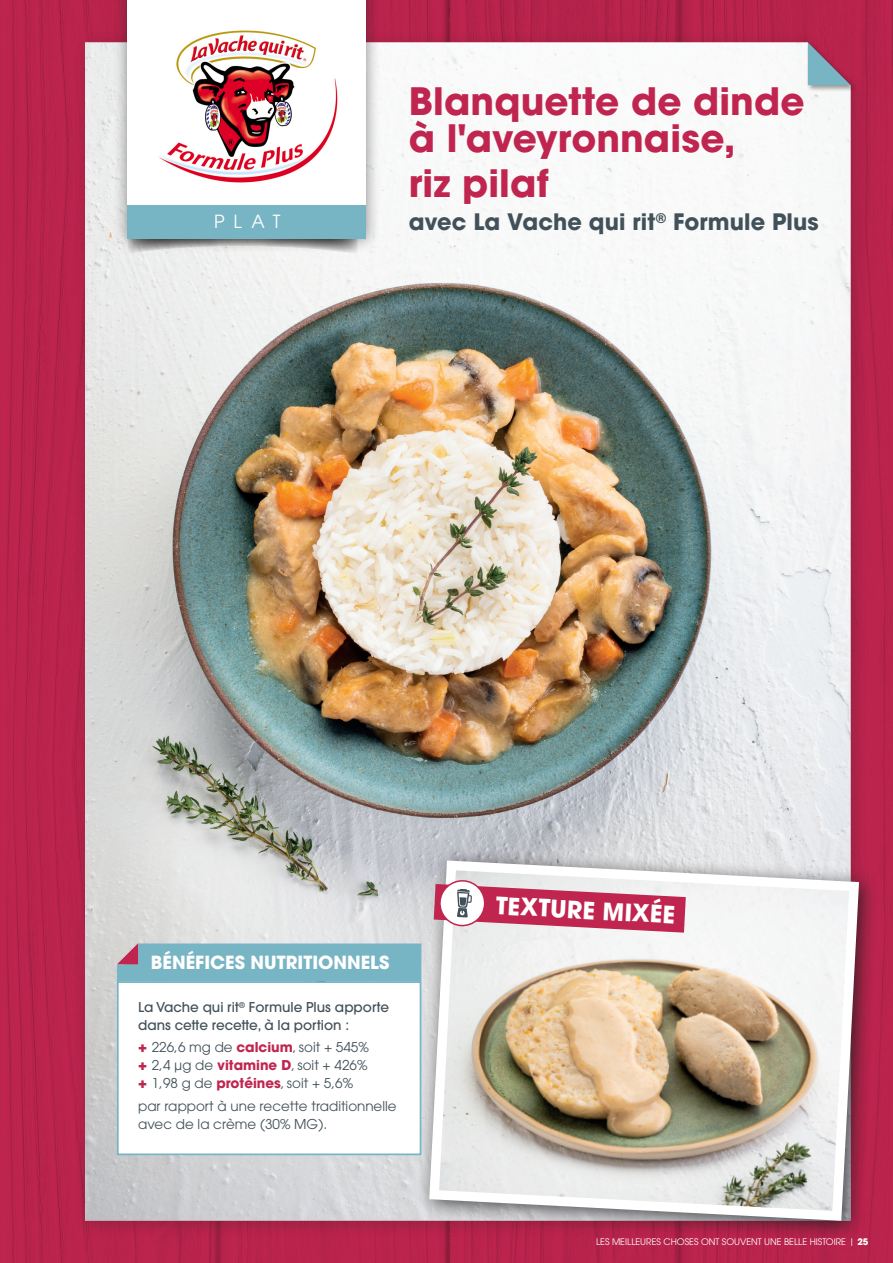
<style>
.page{position:relative;width:893px;height:1263px;background:#fff}
.page>*{position:absolute;margin:0;border:0;box-sizing:border-box;transform-origin:0 0}
.t1{font:700 37.5px/37.5px "Avant Garde";letter-spacing:.005em;color:#bf254f}
.t2{font:700 23.7px "Avant Garde";color:#fff}
.t3{font:700 22.5px "Avant Garde";letter-spacing:.005em;color:#425159}
.t4{font:700 18px "Avant Garde";color:#fff}
.t5{font:18px "Avant Garde";color:#fff}
.t6{font:13.5px/18px "Avant Garde";color:#425159}
.t7{font:500 13.5px/18px "Avant Garde";color:#425159}
.t8{font:9px "Avant Garde";color:#fff}
.s1{font-weight:700;font-size:15px;color:#bf254f}
.s2{font-weight:700;color:#bf254f}
.s3{font-weight:700}
</style>
<div class="page">
<img style="left:0;top:0;width:893px;height:1263px">
<div style="left:74px;top:31px;width:794px;height:1207px;background:#231f20;opacity:.25"></div>
<img style="left:85px;top:43px;width:765px;height:1177px">
<div style="left:416px;top:847px;width:464px;height:395px;background:#231f20;opacity:.75"></div>
<img style="left:424px;top:855px;width:440px;height:371px">
<div style="left:806px;top:41px;width:51px;height:52px;background:#231f20;opacity:.25"></div>
<svg style="left:808px;top:43px;width:42px;height:42px;background:#946c88"></svg>
<div style="left:113px;top:0;width:268px;height:253px;background:#231f20;opacity:.5"></div>
<div style="left:128px;top:0;width:238px;height:239px;background:#fff"></div>
<img style="left:159px;top:30px;width:179px;height:153px">
<div style="left:128px;top:206px;width:238px;height:33px;background:#77b4c4"></div>
<svg style="left:434px;top:879px;width:252px;height:54px"></svg>
<div style="left:116px;top:942px;width:30px;height:30px;background:#d5d4d2"></div>
<div style="left:117px;top:981px;width:304px;height:174px;background:#fff;border:2px solid #77b4c4"></div>
<div style="left:117px;top:943px;width:304px;height:38px;background:#77b4c4"></div>
<p class="t5" style="left:214px;top:211px;width:68px">PLAT</p>
<p class="t1" style="left:409px;top:82px;width:397px">Blanquette de dinde à l'aveyronnaise,</p>
<p class="t1" style="left:409px;top:164px;width:142px">riz pilaf</p>
<p class="t3" style="left:409px;top:207px;width:412px">avec La Vache qui rit<sup>®</sup> Formule Plus</p>
<p class="t4" style="left:151px;top:951px;width:240px">BÉNÉFICES NUTRITIONNELS</p>
<p class="t7" style="left:138px;top:998px;width:253px">La Vache qui rit<sup>®</sup> Formule Plus apporte dans cette recette, à la portion :</p>
<p class="t6" style="left:138px;top:1038px;width:232px"><span class="s1">+</span> 226,6 mg de <span class="s2">calcium</span>, soit + 545%</p>
<p class="t6" style="left:138px;top:1056px;width:231px"><span class="s1">+</span> 2,4 µg de <span class="s2">vitamine D</span>, soit + 426%</p>
<p class="t6" style="left:138px;top:1074px;width:216px"><span class="s1">+</span> 1,98 g de <span class="s2">protéines</span>, soit + 5,6%</p>
<p class="t6" style="left:138px;top:1097px;width:260px">par rapport à une recette traditionnelle avec de la crème (30% MG).</p>
<p class="t2" style="left:497px;top:890px;width:181px;rotate:3deg">TEXTURE MIXÉE</p>
<p class="t8" style="left:596px;top:1236px;width:274px">LES MEILLEURES CHOSES ONT SOUVENT UNE BELLE HISTOIRE | <span class="s3">25</span></p>
</div>
